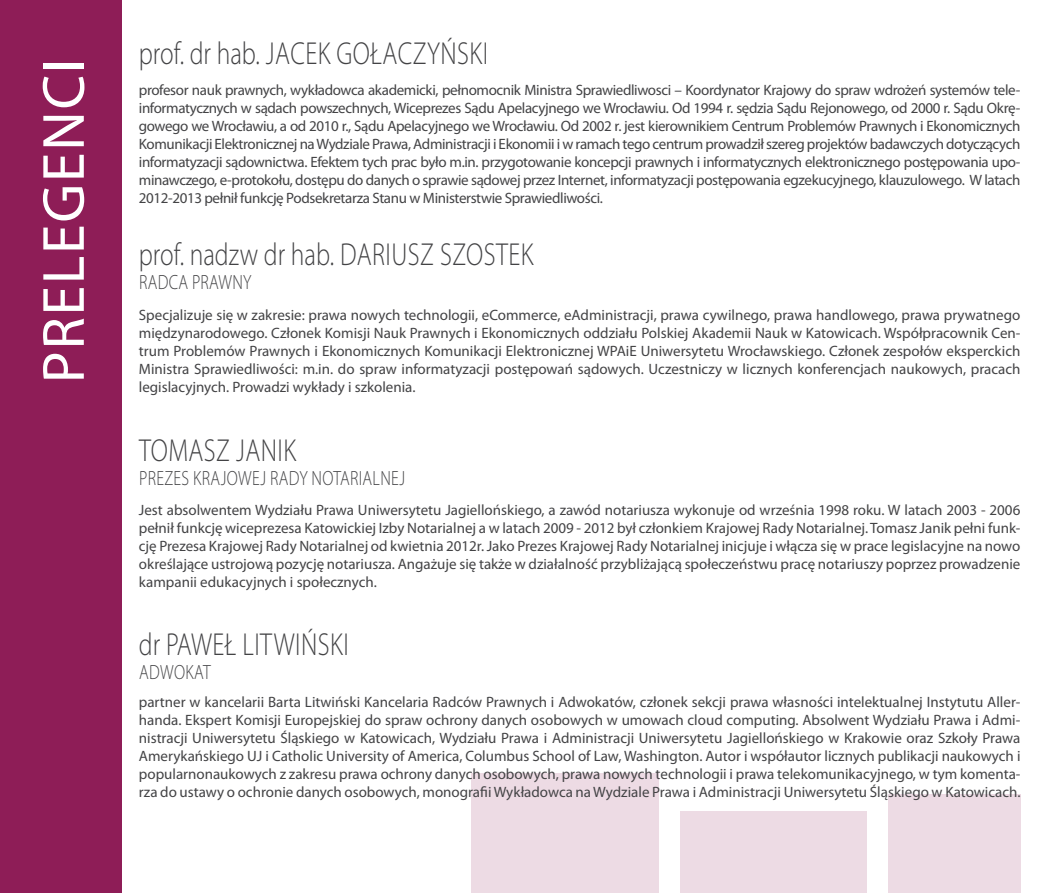
<style>
.page{position:relative;width:1063px;height:893px;background:#8e1d57}
.page>*{position:absolute;margin:0;border:0;box-sizing:border-box;transform-origin:0 0}
.t1{font:60px "Myriad Pro";letter-spacing:.03em;color:#fff}
.t2{font:300 31.8px "Myriad Pro";letter-spacing:.02em;color:#434345;scale:.8 1}
.t3{font:300 20.7px "Myriad Pro";letter-spacing:.02em;color:#434345;scale:.8 1}
.t4{font:15px/18px "Myriad Pro";color:#434345;text-align:justify}
</style>
<div class="page">
<div style="left:122px;top:0;width:941px;height:893px;background:#fff"></div>
<div style="left:471px;top:773px;width:188px;height:120px;background:#eddbe4"></div>
<div style="left:680px;top:812px;width:187px;height:81px;background:#eddbe4"></div>
<div style="left:888px;top:794px;width:132px;height:99px;background:#eddbe4"></div>
<h1 class="t1" style="left:27px;top:383px;width:326px;rotate:-90deg">PRELEGENCI</h1>
<h2 class="t2" style="left:139px;top:35px;width:438px">PROF. DR HAB. JACEK GOŁACZYŃSKI</h2>
<p class="t4" style="left:139px;top:81px;width:883px">profesor nauk prawnych, wykładowca akademicki, pełnomocnik Ministra Sprawiedliwosci – Koordynator Krajowy do spraw wdrożeń systemów tele&shy;informatycznych w sądach powszechnych, Wiceprezes Sądu Apelacyjnego we Wrocławiu. Od 1994 r. sędzia Sądu Rejonowego, od 2000 r. Sądu Okrę&shy;gowego we Wrocławiu, a od 2010 r., Sądu Apelacyjnego we Wrocławiu. Od 2002 r. jest kierownikiem Centrum Problemów Prawnych i Ekonomicznych Komunikacji Elektronicznej na Wydziale Prawa, Administracji i Ekonomii i w ramach tego centrum prowadził szereg projektów badawczych dotyczących informatyzacji sądownictwa. Efektem tych prac było m.in. przygotowanie koncepcji prawnych i informatycznych elektronicznego postępowania upo&shy;minawczego, e-protokołu, dostępu do danych o sprawie sądowej przez Internet, informatyzacji postępowania egzekucyjnego, klauzulowego. W latach 2012-2013 pełnił funkcję Podsekretarza Stanu w Ministerstwie Sprawiedliwości.</p>
<h2 class="t2" style="left:139px;top:236px;width:495px">PROF. NADZW DR HAB. DARIUSZ SZOSTEK</h2>
<h3 class="t3" style="left:139px;top:270px;width:142px">RADCA PRAWNY</h3>
<p class="t4" style="left:139px;top:306px;width:883px">Specjalizuje się w zakresie: prawa nowych technologii, eCommerce, eAdministracji, prawa cywilnego, prawa handlowego, prawa prywatnego międzynarodowego. Członek Komisji Nauk Prawnych i Ekonomicznych oddziału Polskiej Akademii Nauk w Katowicach. Współpracownik Cen&shy;trum Problemów Prawnych i Ekonomicznych Komunikacji Elektronicznej WPAiE Uniwersytetu Wrocławskiego. Członek zespołów eksperckich Ministra Sprawiedliwości: m.in. do spraw informatyzacji postępowań sądowych. Uczestniczy w licznych konferencjach naukowych, pracach legislacyjnych. Prowadzi wykłady i szkolenia.</p>
<h2 class="t2" style="left:139px;top:431px;width:20px">TOMASZ</h2>
<h2 class="t2" style="left:236px;top:431px;width:17px">JANIK</h2>
<h3 class="t3" style="left:139px;top:465px;width:334px">PREZES KRAJOWEJ RADY N OTARIALNEJ</h3>
<p class="t4" style="left:139px;top:501px;width:883px">Jest absolwentem Wydziału Prawa Uniwersytetu Jagiellońskiego, a zawód notariusza wykonuje od września 1998 roku. W latach 2003 - 2006 pełnił funkcję wiceprezesa Katowickiej Izby Notarialnej a w latach 2009 - 2012 był członkiem Krajowej Rady Notarialnej. Tomasz Janik pełni funk&shy;cję Prezesa Krajowej Rady Notarialnej od kwietnia 2012r. Jako Prezes Krajowej Rady Notarialnej inicjuje i włącza się w prace legislacyjne na nowo określające ustrojową pozycję notariusza. Angażuje się także w działalność przybliżającą społeczeństwu pracę notariuszy poprzez prowadzenie kampanii edukacyjnych i społecznych.</p>
<h2 class="t2" style="left:139px;top:625px;width:264px">DR PAWEŁ LITWIŃSKI</h2>
<h3 class="t3" style="left:139px;top:659px;width:91px">ADWOKAT</h3>
<p class="t4" style="left:139px;top:693px;width:883px">partner w kancelarii Barta Litwiński Kancelaria Radców Prawnych i Adwokatów, członek sekcji prawa własności intelektualnej Instytutu Aller&shy;handa. Ekspert Komisji Europejskiej do spraw ochrony danych osobowych w umowach cloud computing. Absolwent Wydziału Prawa i Admi&shy;nistracji Uniwersytetu Śląskiego w Katowicach, Wydziału Prawa i Administracji Uniwersytetu Jagiellońskiego w Krakowie oraz Szkoły Prawa Amerykańskiego UJ i Catholic University of America, Columbus School of Law, Washington. Autor i współautor licznych publikacji naukowych i popularnonaukowych z zakresu prawa ochrony danych osobowych, prawa nowych technologii i prawa telekomunikacyjnego, w tym komenta&shy;rza do ustawy o ochronie danych osobowych, monografii Wykładowca na Wydziale Prawa i Administracji Uniwersytetu Śląskiego w Katowicach.</p>
</div>
